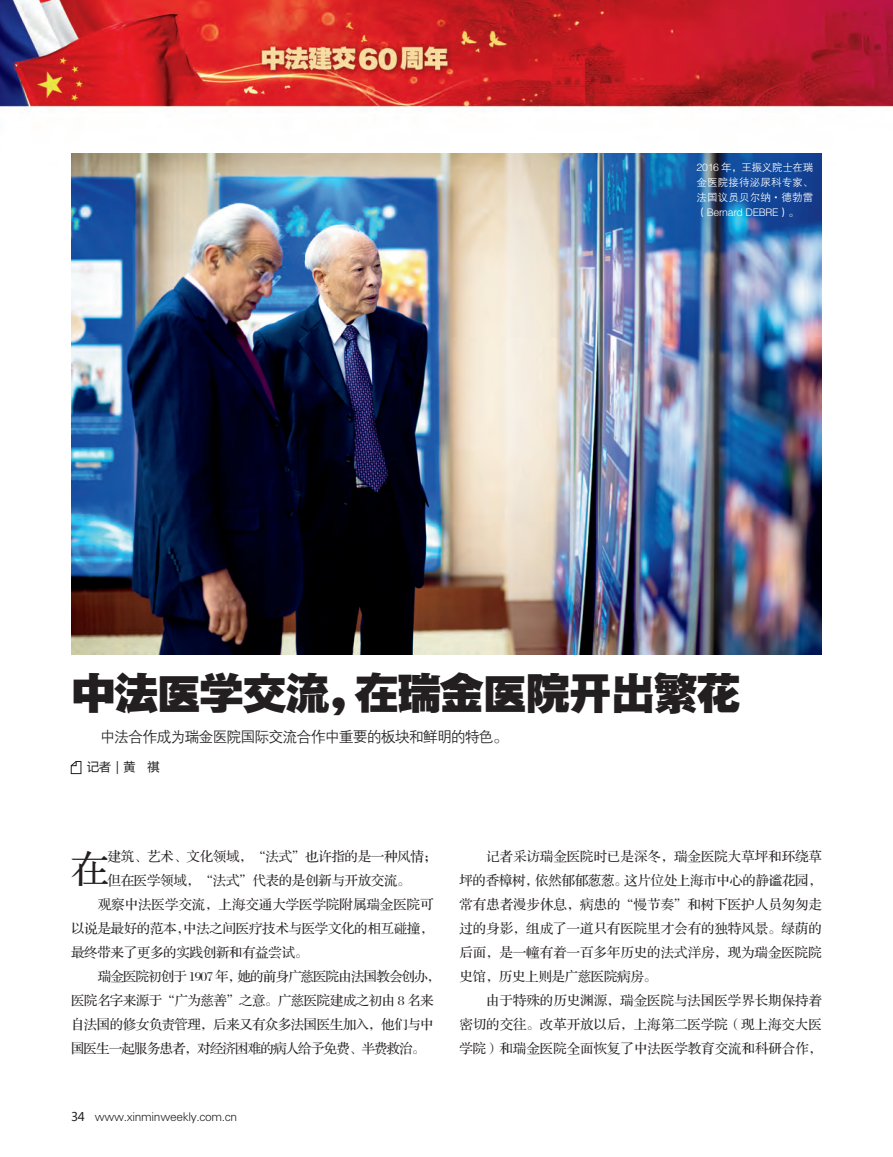
<style>
.page{position:relative;width:893px;height:1157px;background:#fff}
.page>*{position:absolute;margin:0;border:0;box-sizing:border-box;transform-origin:0 0}
.t1{font:45px "FZYDTHJW GB1 0";letter-spacing:-.05em;color:#231f20}
.t2{font:37.5px "FZS3 JW GB1 0";color:#231f20}
.t3{font:15px "FZZDXJW GB1 0";letter-spacing:-.065em;color:#231f20}
.t4{font:13.5px "FZS3 JW GB1 0";letter-spacing:-.005em;color:#231f20}
.t5{font:13.5px "FZS3 JW GB1 0";letter-spacing:-.025em;color:#231f20}
.t6{font:13.5px "FZS3 JW GB1 0";letter-spacing:-.065em;color:#231f20}
.t7{font:12px "FZXH1 JW GB1 0";letter-spacing:-.025em;color:#231f20}
.t8{font:12px "Microsoft Ya Hei";color:#231f20}
.t9{font:10.5px/15px "FZZDXJW GB1 0";letter-spacing:-.025em;color:#fff;text-align:justify}
.s1{font-family:"Microsoft Ya Hei"}
</style>
<div class="page">
<img style="left:0;top:0;width:893px;height:108px">
<svg style="left:71px;top:761px;width:10px;height:13px"></svg>
<img style="left:71px;top:153px;width:751px;height:502px">
<p class="t9" style="left:696px;top:160px;width:118px">2016 年，王振义院士在瑞金医院接待泌尿科专家、法国议员贝尔纳·德勃雷（Bernard DEBRE）。</p>
<p class="t1" style="left:71px;top:668px;width:672px">中法医学交流，在瑞金医院开出繁花</p>
<p class="t3" style="left:71px;top:728px;width:438px">　　中法合作成为瑞金医院国际交流合作中重要的板块和鲜明的特色。</p>
<p class="t8" style="left:87px;top:758px;width:73px">记者｜黄　祺</p>
<p class="t2" style="left:71px;top:849px;width:39px">在</p>
<p class="t5" style="left:108px;top:849px;width:331px">建筑、艺术、文化领域，“法式”也许指的是一种风情；</p>
<p class="t5" style="left:108px;top:873px;width:305px">但在医学领域，“法式”代表的是创新与开放交流。</p>
<p class="t4" style="left:98px;top:897px;width:337px">观察中法医学交流，上海交通大学医学院附属瑞金医院可</p>
<p class="t5" style="left:71px;top:921px;width:364px">以说是最好的范本，中法之间医疗技术与医学文化的相互碰撞，</p>
<p class="t5" style="left:71px;top:945px;width:239px">最终带来了更多的实践创新和有益尝试。</p>
<p class="t6" style="left:98px;top:969px;width:344px">瑞金医院初创于 1907 年，她的前身广慈医院由法国教会创办，</p>
<p class="t5" style="left:71px;top:993px;width:364px">医院名字来源于“广为慈善”之意。广慈医院建成之初由 8 名来</p>
<p class="t5" style="left:71px;top:1017px;width:364px">自法国的修女负责管理，后来又有众多法国医生加入，他们与中</p>
<p class="t6" style="left:71px;top:1041px;width:356px">国医生一起服务患者，对经济困难的病人给予免费、半费救治。</p>
<p class="t7" style="left:71px;top:1109px;width:168px"><span class="s1">34</span> www.xinminweekly.com.cn</p>
<p class="t4" style="left:486px;top:849px;width:337px">记者采访瑞金医院时已是深冬，瑞金医院大草坪和环绕草</p>
<p class="t5" style="left:459px;top:873px;width:364px">坪的香樟树，依然郁郁葱葱。这片位处上海市中心的静谧花园，</p>
<p class="t4" style="left:459px;top:897px;width:364px">常有患者漫步休息，病患的“慢节奏”和树下医护人员匆匆走</p>
<p class="t4" style="left:459px;top:921px;width:364px">过的身影，组成了一道只有医院里才会有的独特风景。绿荫的</p>
<p class="t4" style="left:459px;top:945px;width:364px">后面，是一幢有着一百多年历史的法式洋房，现为瑞金医院院</p>
<p class="t5" style="left:459px;top:969px;width:199px">史馆，历史上则是广慈医院病房。</p>
<p class="t4" style="left:486px;top:993px;width:337px">由于特殊的历史渊源，瑞金医院与法国医学界长期保持着</p>
<p class="t4" style="left:459px;top:1017px;width:364px">密切的交往。改革开放以后，上海第二医学院（现上海交大医</p>
<p class="t4" style="left:459px;top:1041px;width:364px">学院）和瑞金医院全面恢复了中法医学教育交流和科研合作，</p>
</div>
